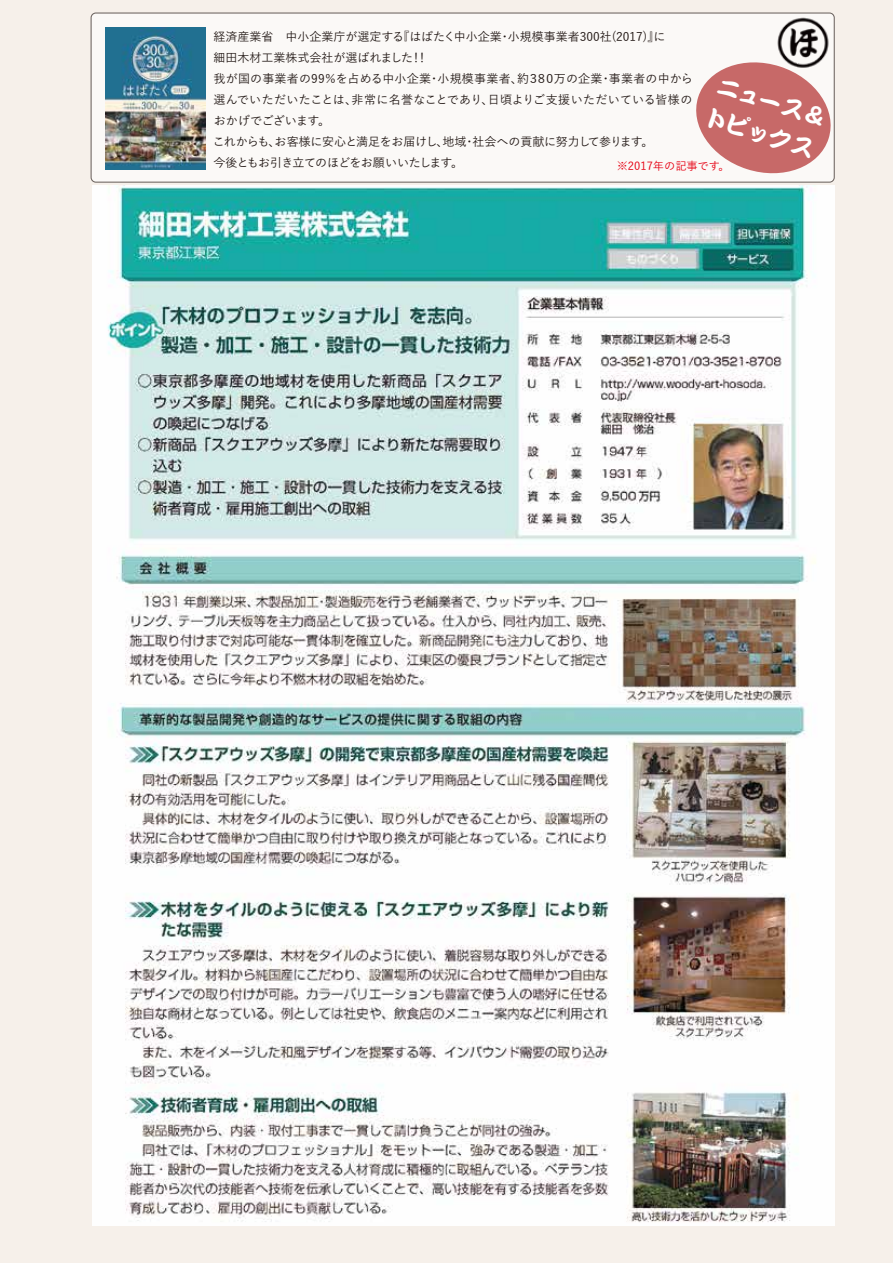
<style>
.page{position:relative;width:893px;height:1263px;background:#f6f0ea}
.page>*{position:absolute;margin:0;border:0;box-sizing:border-box;transform-origin:0 0}
.t1{font:23.85px/33.5px "DF Kan Tei Ryu Std W9";color:#fff}
.t2{font:500 12px/21px "Yu Go";color:#221815}
.t3{font:500 12px/21px "Yu Go";letter-spacing:-.055em;color:#221815}
.t4{font:500 12px "Yu Go";letter-spacing:.025em;color:#221815}
.t5{font:500 12px "Yu Go";letter-spacing:-.025em;color:#221815}
.t6{font:500 12px "Yu Go";letter-spacing:.02em;color:#221815}
.t7{font:500 11.25px "Yu Go";color:#e60012}
</style>
<div class="page">
<img style="left:93px;top:185px;width:741px;height:1040px">
<div style="left:91px;top:13px;width:743px;height:169px;background:#fbf9f7;border-radius:5px"></div>
<div style="left:91px;top:13px;width:744px;height:170px;border:1px solid #221815;border-radius:5px"></div>
<img style="left:105px;top:27px;width:101px;height:142px">
<svg style="left:696px;top:55px;width:139px;height:126px"></svg>
<img style="left:775px;top:13px;width:58px;height:58px">
<p class="t2" style="left:508px;top:25px;width:153px">小規模事業者300社(2017)』</p>
<p class="t2" style="left:397px;top:25px;width:106px">『はばたく中小企業</p>
<p class="t2" style="left:214px;top:25px;width:192px">経済産業省　中小企業庁が選定する</p>
<p class="t2" style="left:653px;top:25px;width:13px">に</p>
<p class="t2" style="left:499px;top:25px;width:13px">・</p>
<p class="t2" style="left:214px;top:46px;width:201px">細田木材工業株式会社が選ばれました</p>
<p class="t2" style="left:410px;top:46px;width:19px">!!</p>
<p class="t2" style="left:214px;top:67px;width:219px">我が国の事業者の99％を占める中小企業</p>
<p class="t2" style="left:554px;top:67px;width:50px">万の企業</p>
<p class="t6" style="left:437px;top:68px;width:120px">小規模事業者約、３８０</p>
<p class="t2" style="left:609px;top:67px;width:85px">事業者の中から</p>
<h1 class="t1" style="left:721px;top:67px;width:118px;rotate:18deg">ニュース&amp;トピックス</h1>
<p class="t7" style="left:617px;top:156px;width:115px">※2017年の記事です。</p>
<p class="t2" style="left:428px;top:67px;width:13px">・</p>
<p class="t2" style="left:600px;top:67px;width:13px">・</p>
<p class="t4" style="left:488px;top:89px;width:206px">日頃よりご支援いただいている皆様の</p>
<p class="t2" style="left:352px;top:88px;width:144px">非常に名誉なことであり、</p>
<p class="t2" style="left:214px;top:88px;width:145px">選んでいただいたことは、おかげでございます。</p>
<p class="t5" style="left:473px;top:131px;width:182px">社会への貢献に努力して参ります。</p>
<p class="t2" style="left:213px;top:130px;width:255px">これからもお客様に安心と満足をお届けし地域</p>
<p class="t2" style="left:437px;top:130px;width:13px">、</p>
<p class="t2" style="left:464px;top:130px;width:13px">・</p>
<p class="t3" style="left:214px;top:130px;width:251px;text-indent:55px">、<br>今後ともお引き立てのほどをお願いいたします。</p>
</div>
